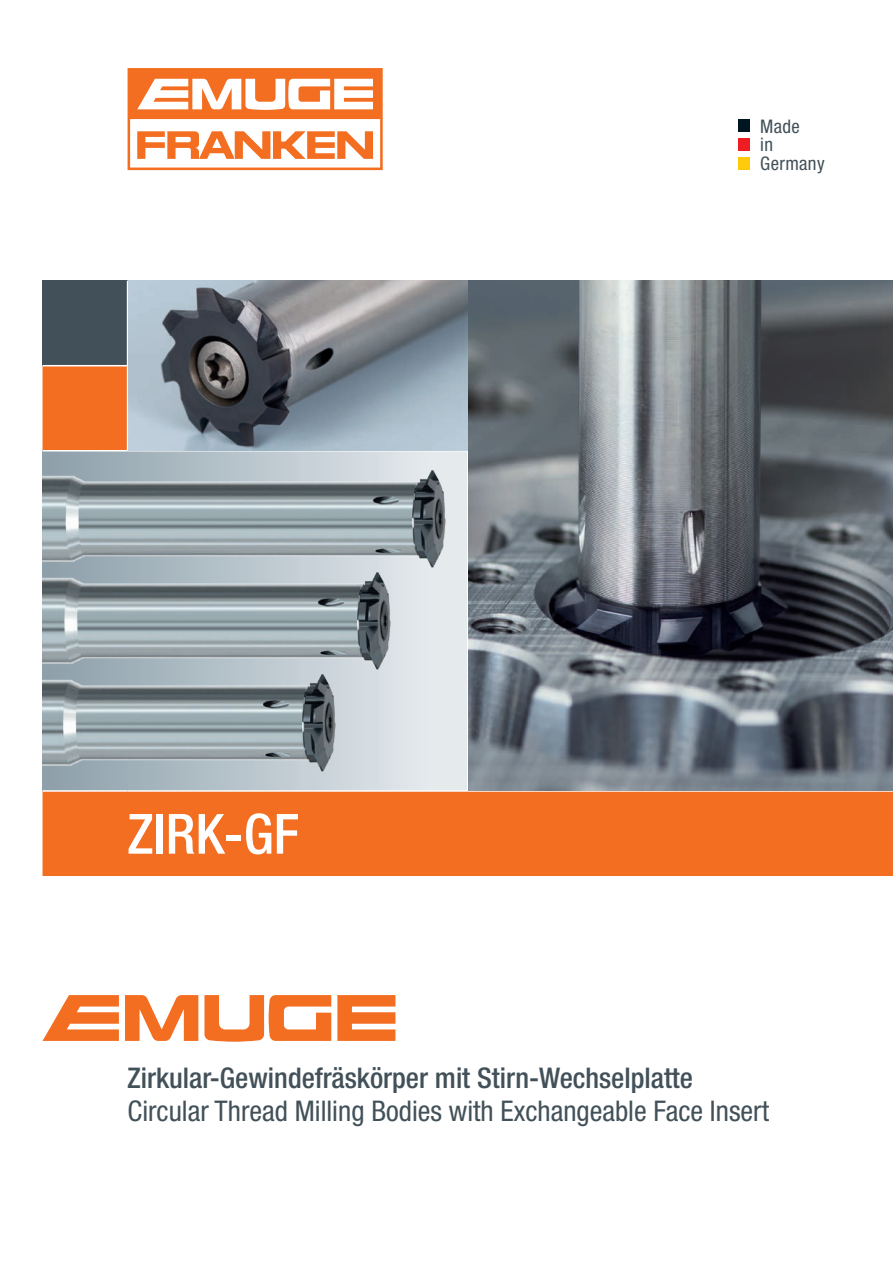
<style>
.page{position:relative;width:893px;height:1263px;background:#fff}
.page>*{position:absolute;margin:0;border:0;box-sizing:border-box;transform-origin:0 0}
.t1{font:500 condensed 55.5px "Helvetica Neue LT Pro";color:#fff}
.t2{font:condensed 28.5px "Helvetica Neue LT Pro";color:#425159}
.t3{font:500 condensed 28.5px "Helvetica Neue LT Pro";color:#425159}
.t4{font:condensed 18.75px/18.8px "Helvetica Neue LT Pro";letter-spacing:.02em;color:#425159}
</style>
<div class="page">
<div style="left:43px;top:281px;width:85px;height:85px;background:#425159"></div>
<div style="left:43px;top:366px;width:850px;height:510px;background:#f36e21"></div>
<div style="left:43px;top:451px;width:425px;height:340px;background:linear-gradient(to right,#8c9faa,#ebeff2)"></div>
<hr style="left:127px;top:281px;width:1px;height:84px;background:#fff">
<hr style="left:43px;top:365px;width:85px;height:1px;background:#fff">
<hr style="left:127px;top:366px;width:1px;height:84px;background:#fff">
<hr style="left:467px;top:366px;width:1px;height:84px;background:#fff">
<hr style="left:43px;top:450px;width:85px;height:1px;background:#fff">
<hr style="left:128px;top:450px;width:340px;height:1px;background:#fff">
<hr style="left:467px;top:451px;width:1px;height:339px;background:#fff">
<hr style="left:43px;top:790px;width:85px;height:2px;background:#fff">
<hr style="left:128px;top:790px;width:340px;height:2px;background:#fff">
<hr style="left:468px;top:790px;width:425px;height:2px;background:#fff">
<img style="left:128px;top:281px;width:339px;height:169px">
<img style="left:468px;top:281px;width:425px;height:509px">
<img style="left:43px;top:572px;width:348px;height:97px">
<img style="left:43px;top:470px;width:403px;height:97px">
<img style="left:43px;top:674px;width:293px;height:97px">
<svg style="left:128px;top:68px;width:255px;height:102px"></svg>
<div style="left:738px;top:119px;width:12px;height:13px;background:#001522"></div>
<div style="left:738px;top:138px;width:12px;height:13px;background:#ee1d23"></div>
<div style="left:738px;top:157px;width:12px;height:13px;background:#feca0a"></div>
<svg style="left:43px;top:995px;width:352px;height:47px"></svg>
<h1 class="t1" style="left:128px;top:801px;width:173px">ZIRK-GF</h1>
<p class="t4" style="left:760px;top:116px;width:66px">Made<br>in<br>Germany</p>
<p class="t3" style="left:128px;top:1061px;width:567px">Zirkular-Gewindefräskörper mit Stirn-Wechselplatte</p>
<p class="t2" style="left:128px;top:1094px;width:643px">Circular Thread Milling Bodies with Exchangeable Face Insert</p>
</div>
